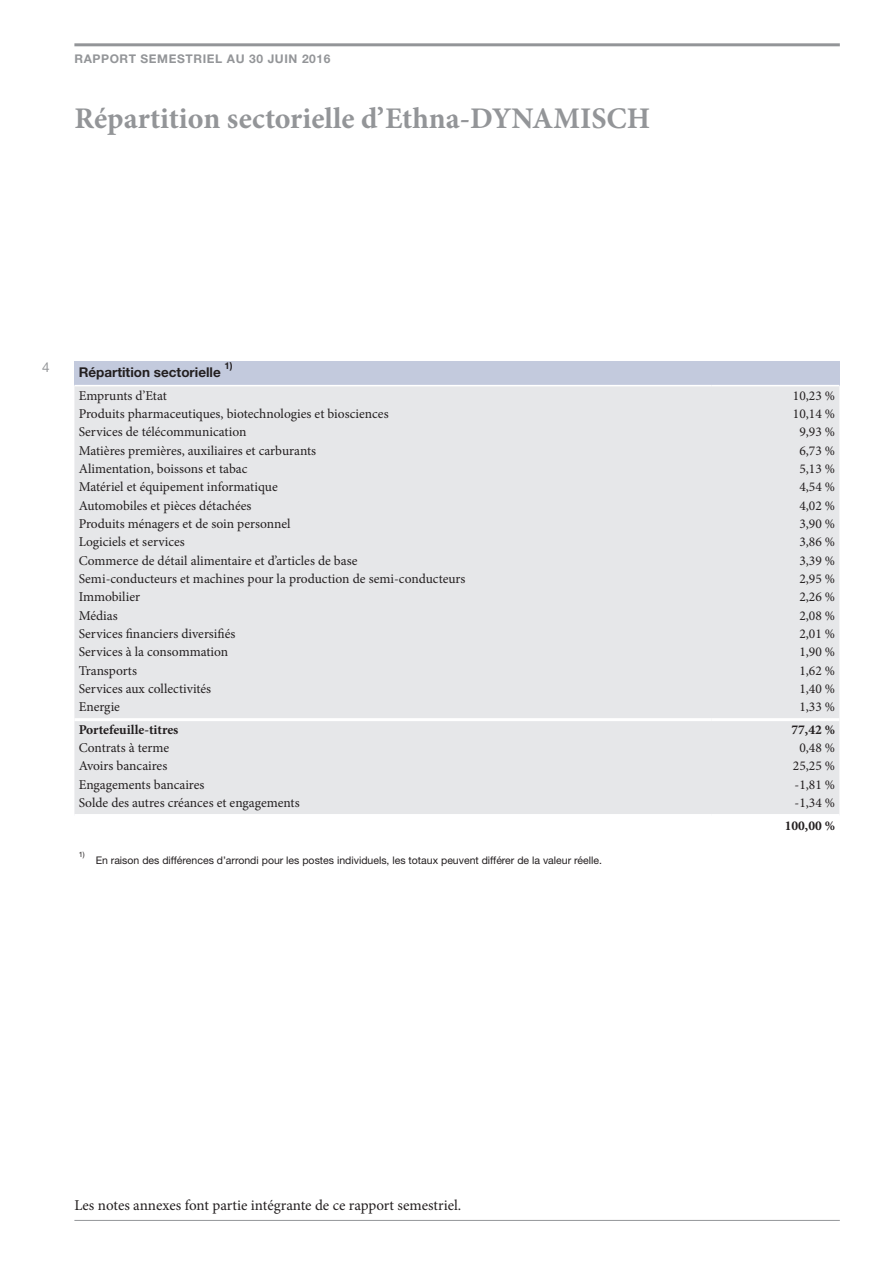
<style>
.page{position:relative;width:893px;height:1263px;background:#fff}
.page>*{position:absolute;margin:0;border:0;box-sizing:border-box;transform-origin:0 0}
.Header_Section{font:700 30px "Minion Pro";color:#939598}
.t1{font:15px "Minion Pro";color:#231f20}
.t2{font:13.5px "Minion Pro";color:#231f20}
.t3{font:700 13.5px "Minion Pro";color:#231f20}
.Header_White{font:700 13.5px "Helvetica Neue";color:#231f20}
.t4{font:13.5px "Helvetica Neue";color:#939598}
.t5{font:700 12px "Helvetica Neue";letter-spacing:.05em;color:#939598}
.Body_Footnote{font:10.5px "Helvetica Neue";color:#231f20}
.Header_White-2{font:700 9.45px "Helvetica Neue";color:#231f20}
.Body_Footnote-2{font:7.35px "Helvetica Neue";color:#231f20}
</style>
<div class="page">
<hr style="left:74px;top:1220px;width:766px;height:1px;background:#939598">
<hr style="left:74px;top:43px;width:766px;height:3px;background:#939598">
<div style="left:74px;top:361px;width:765px;height:25px;background:#c3cadd"></div>
<div style="left:74px;top:386px;width:765px;height:428px;background:#e6e7e9"></div>
<hr style="left:74px;top:385px;width:638px;height:1px;background:#fff">
<hr style="left:712px;top:385px;width:127px;height:1px;background:#fff">
<hr style="left:74px;top:718px;width:638px;height:3px;background:#fff">
<hr style="left:712px;top:718px;width:127px;height:3px;background:#fff">
<p class="t5" style="left:74px;top:52px;width:258px">RAPPORT SEMESTRIEL AU 30 JUIN 2016</p>
<p class="Header_Section" style="left:74px;top:97px;width:577px">Répartition sectorielle d’Ethna-DYNAMISCH</p>
<p class="t4" style="left:42px;top:359px;width:9px">4</p>
<p class="Header_White-2" style="left:225px;top:360px;width:10px">1)</p>
<p class="Header_White" style="left:79px;top:364px;width:144px">Répartition sectorielle</p>
<p class="t2" style="left:79px;top:386px;width:90px">Emprunts d’Etat</p>
<p class="t2" style="left:793px;top:386px;width:44px">10,23 %</p>
<p class="t2" style="left:79px;top:405px;width:311px">Produits pharmaceutiques, biotechnologies et biosciences</p>
<p class="t2" style="left:793px;top:405px;width:44px">10,14 %</p>
<p class="t2" style="left:79px;top:423px;width:169px">Services de télécommunication</p>
<p class="t2" style="left:799px;top:423px;width:37px">9,93 %</p>
<p class="t2" style="left:79px;top:441px;width:239px">Matières premières, auxiliaires et carburants</p>
<p class="t2" style="left:799px;top:441px;width:37px">6,73 %</p>
<p class="t2" style="left:79px;top:460px;width:170px">Alimentation, boissons et tabac</p>
<p class="t2" style="left:799px;top:460px;width:37px">5,13 %</p>
<p class="t2" style="left:79px;top:478px;width:201px">Matériel et équipement informatique</p>
<p class="t2" style="left:799px;top:478px;width:37px">4,54 %</p>
<p class="t2" style="left:79px;top:496px;width:174px">Automobiles et pièces détachées</p>
<p class="t2" style="left:799px;top:496px;width:37px">4,02 %</p>
<p class="t2" style="left:79px;top:515px;width:214px">Produits ménagers et de soin personnel</p>
<p class="t2" style="left:799px;top:515px;width:37px">3,90 %</p>
<p class="t2" style="left:79px;top:533px;width:108px">Logiciels et services</p>
<p class="t2" style="left:799px;top:533px;width:37px">3,86 %</p>
<p class="t2" style="left:79px;top:551px;width:280px">Commerce de détail alimentaire et d’articles de base</p>
<p class="t2" style="left:799px;top:551px;width:37px">3,39 %</p>
<p class="t2" style="left:79px;top:569px;width:388px">Semi-conducteurs et machines pour la production de semi-conducteurs</p>
<p class="t2" style="left:799px;top:569px;width:37px">2,95 %</p>
<p class="t2" style="left:79px;top:588px;width:63px">Immobilier</p>
<p class="t2" style="left:799px;top:588px;width:37px">2,26 %</p>
<p class="t2" style="left:79px;top:606px;width:41px">Médias</p>
<p class="t2" style="left:799px;top:606px;width:37px">2,08 %</p>
<p class="t2" style="left:79px;top:624px;width:158px">Services financiers diversifiés</p>
<p class="t2" style="left:799px;top:624px;width:37px">2,01 %</p>
<p class="t2" style="left:79px;top:643px;width:151px">Services à la consommation</p>
<p class="t2" style="left:799px;top:643px;width:37px">1,90 %</p>
<p class="t2" style="left:79px;top:661px;width:60px">Transports</p>
<p class="t2" style="left:799px;top:661px;width:37px">1,62 %</p>
<p class="t2" style="left:79px;top:679px;width:134px">Services aux collectivités</p>
<p class="t2" style="left:799px;top:679px;width:37px">1,40 %</p>
<p class="t2" style="left:79px;top:698px;width:43px">Energie</p>
<p class="t2" style="left:799px;top:698px;width:37px">1,33 %</p>
<p class="t3" style="left:79px;top:720px;width:101px">Portefeuille-titres</p>
<p class="t3" style="left:791px;top:720px;width:45px">77,42 %</p>
<p class="t2" style="left:79px;top:739px;width:92px">Contrats à terme</p>
<p class="t2" style="left:799px;top:739px;width:37px">0,48 %</p>
<p class="t2" style="left:79px;top:757px;width:90px">Avoirs bancaires</p>
<p class="t2" style="left:793px;top:757px;width:44px">25,25 %</p>
<p class="t2" style="left:79px;top:775px;width:127px">Engagements bancaires</p>
<p class="t2" style="left:794px;top:775px;width:42px">-1,81 %</p>
<p class="t2" style="left:79px;top:794px;width:223px">Solde des autres créances et engagements</p>
<p class="t2" style="left:794px;top:794px;width:42px">-1,34 %</p>
<p class="t3" style="left:785px;top:816px;width:52px">100,00 %</p>
<p class="Body_Footnote-2" style="left:79px;top:850px;width:7px">1)</p>
<p class="Body_Footnote" style="left:96px;top:853px;width:508px">En raison des différences d’arrondi pour les postes individuels, les totaux peuvent différer de la valeur réelle.</p>
<p class="t1" style="left:74px;top:1195px;width:388px">Les notes annexes font partie intégrante de ce rapport semestriel.</p>
</div>
